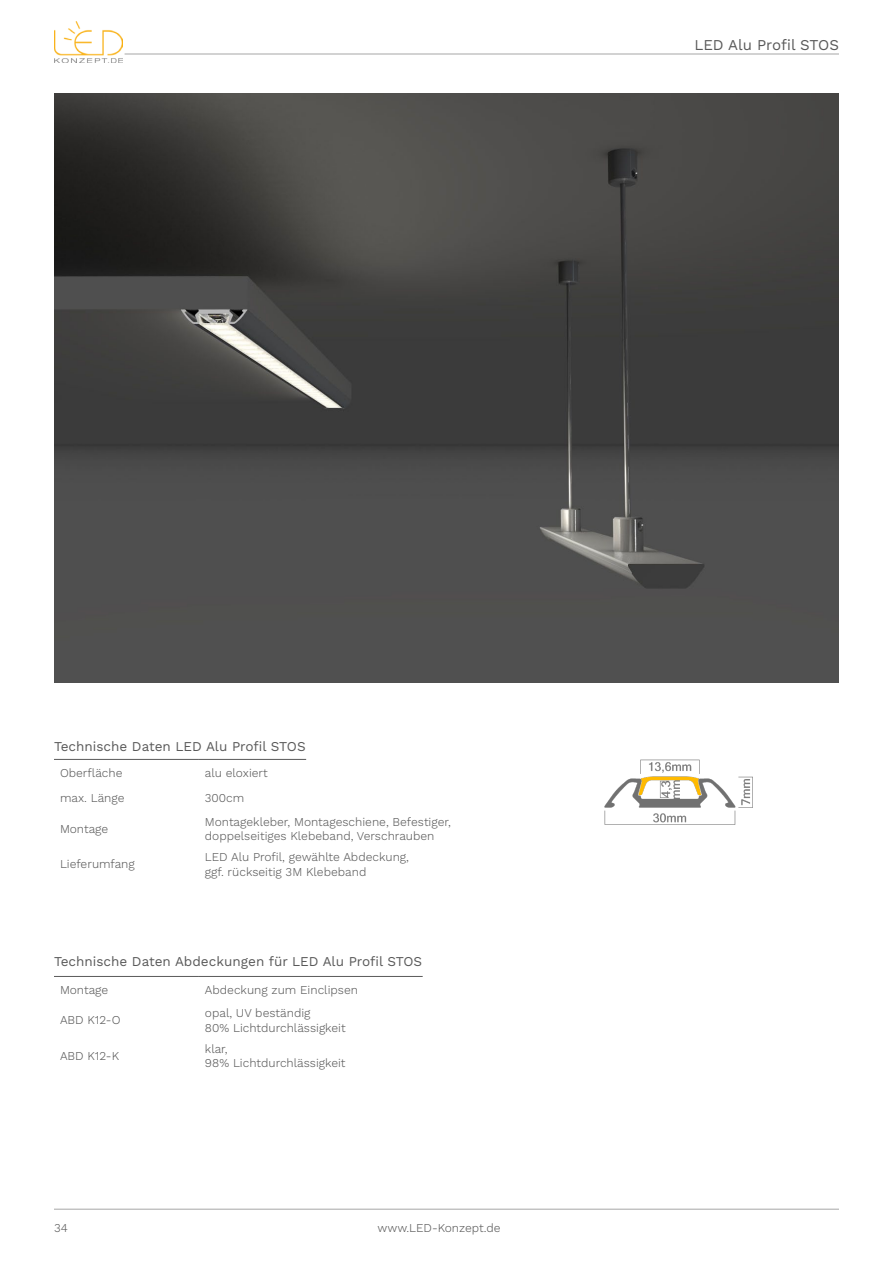
<style>
.page{position:relative;width:893px;height:1263px;background:#fff}
.page>*{position:absolute;margin:0;border:0;box-sizing:border-box;transform-origin:0 0}
.Überschrift_Seiten_O{font:15px "Work Sans";color:#595959}
.t1{font:13.5px "Work Sans";color:#595959}
.t2{font:300 12px/14.4px "Work Sans";color:#595959}
</style>
<div class="page">
<hr style="left:125px;top:54px;width:714px;height:1px;background:#a6a6a6">
<hr style="left:54px;top:1209px;width:785px;height:1px;background:#a6a6a6">
<img style="left:54px;top:21px;width:68px;height:42px">
<hr style="left:54px;top:759px;width:145px;height:1px;background:#595959">
<hr style="left:199px;top:759px;width:107px;height:1px;background:#595959">
<hr style="left:54px;top:976px;width:145px;height:1px;background:#595959">
<hr style="left:199px;top:976px;width:224px;height:1px;background:#595959">
<img style="left:54px;top:94px;width:785px;height:588px">
<img style="left:604px;top:759px;width:149px;height:66px">
<p class="Überschrift_Seiten_O" style="left:694px;top:36px;width:146px">LED Alu Profil STOS</p>
<p class="t1" style="left:54px;top:738px;width:253px">Technische Daten LED Alu Profil STOS</p>
<p class="t2" style="left:60px;top:766px;width:64px">Oberfläche</p>
<p class="t2" style="left:205px;top:766px;width:64px">alu eloxiert</p>
<p class="t2" style="left:60px;top:792px;width:66px">max. Länge</p>
<p class="t2" style="left:205px;top:792px;width:41px">300cm</p>
<p class="t2" style="left:60px;top:822px;width:50px">Montage</p>
<p class="t2" style="left:205px;top:815px;width:247px">Montagekleber, Montageschiene, Befestiger, doppelseitiges Klebeband, Verschrauben</p>
<p class="t2" style="left:60px;top:858px;width:76px">Lieferumfang</p>
<p class="t2" style="left:205px;top:850px;width:205px">LED Alu Profil, gewählte Abdeckung, ggf. rückseitig 3M Klebeband</p>
<p class="t1" style="left:54px;top:954px;width:370px">Technische Daten Abdeckungen für LED Alu Profil STOS</p>
<p class="t2" style="left:60px;top:983px;width:50px">Montage</p>
<p class="t2" style="left:205px;top:983px;width:155px">Abdeckung zum Einclipsen</p>
<p class="t2" style="left:60px;top:1014px;width:62px">ABD K12-O</p>
<p class="t2" style="left:205px;top:1006px;width:107px">opal, UV beständig</p>
<p class="t2" style="left:205px;top:1021px;width:142px">80% Lichtdurchlässigkeit</p>
<p class="t2" style="left:60px;top:1049px;width:61px">ABD K12-K</p>
<p class="t2" style="left:205px;top:1042px;width:24px">klar,</p>
<p class="t2" style="left:205px;top:1056px;width:142px">98% Lichtdurchlässigkeit</p>
<p class="t2" style="left:54px;top:1221px;width:15px">34</p>
<p class="t2" style="left:378px;top:1221px;width:124px">www.LED-Konzept.de</p>
</div>
